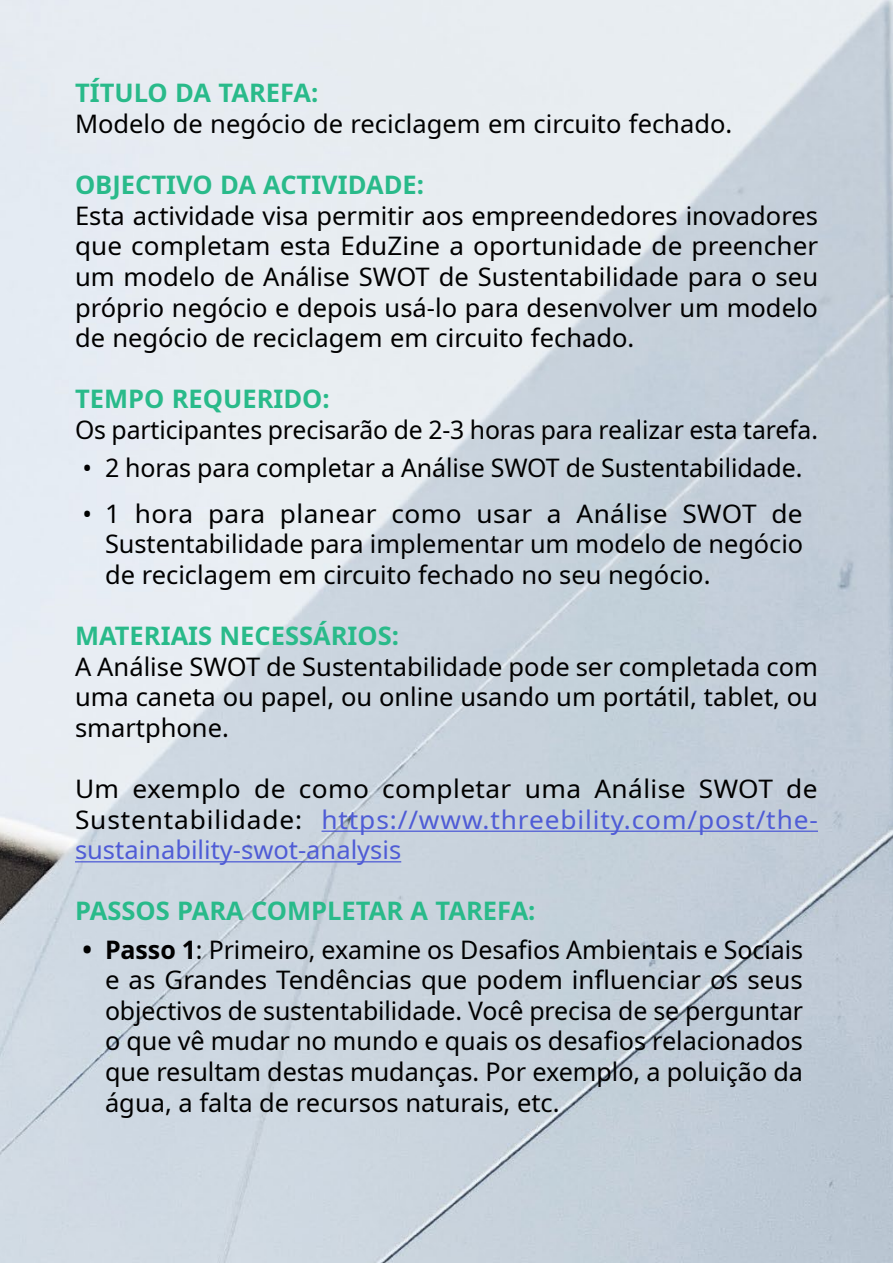
<style>
.page{position:relative;width:893px;height:1263px;background:#fff}
.page>*{position:absolute;margin:0;border:0;box-sizing:border-box;transform-origin:0 0}
.t1{font:25.5px/30.6px "Noto Sans";color:#000;text-align:justify}
.t2{font:25.5px/30.6px "Noto Sans";color:#4f5cd6;text-align:justify}
.t3{font:700 25.5px "Noto Sans";color:#29ba8a}
.s1{color:#000}
.s2{font-weight:700}
</style>
<div class="page">
<img style="left:0;top:0;width:893px;height:1263px">
<hr style="left:322px;top:830px;width:496px;height:2px;background:#4f5cd6">
<hr style="left:75px;top:861px;width:326px;height:1px;background:#4f5cd6">
<p class="t3" style="left:75px;top:75px;width:245px">TÍTULO DA TAREFA:</p>
<p class="t1" style="left:75px;top:109px;width:659px">Modelo de negócio de reciclagem em circuito fechado.</p>
<p class="t3" style="left:75px;top:167px;width:351px">OBJECTIVO DA ACTIVIDADE:</p>
<p class="t1" style="left:75px;top:201px;width:745px">Esta actividade visa permitir aos empreendedores inovadores que completam esta EduZine a oportunidade de preencher um modelo de Análise SWOT de Sustentabilidade para o seu próprio negócio e depois usá-lo para desenvolver um modelo de negócio de reciclagem em circuito fechado.</p>
<p class="t3" style="left:75px;top:381px;width:256px">TEMPO REQUERIDO:</p>
<p class="t1" style="left:75px;top:415px;width:744px">Os participantes precisarão de 2-3 horas para realizar esta tarefa.</p>
<p class="t1" style="left:82px;top:453px;width:721px">• 2 horas para completar a Análise SWOT de Sustentabilidade.</p>
<p class="t1" style="left:105px;top:499px;width:700px;text-indent:-22px">• 1 hora para planear como usar a Análise SWOT de Sustentabilidade para implementar um modelo de negócio de reciclagem em circuito fechado no seu negócio.</p>
<p class="t3" style="left:75px;top:618px;width:326px">MATERIAIS NECESSÁRIOS:</p>
<p class="t1" style="left:75px;top:652px;width:744px">A Análise SWOT de Sustentabilidade pode ser completada com uma caneta ou papel, ou online usando um portátil, tablet, ou smartphone.</p>
<p class="t2" style="left:75px;top:774px;width:744px"><span class="s1">Um exemplo de como completar uma Análise SWOT de Sustentabilidade:</span> https://www.threebility.com/post/the&shy;sustainability-swot-analysis</p>
<p class="t3" style="left:75px;top:893px;width:462px">PASSOS PARA COMPLETAR A TAREFA:</p>
<p class="t1" style="left:105px;top:935px;width:700px;text-indent:-23px"><span class="s2">• Passo 1</span>: Primeiro, examine os Desafios Ambientais e Sociais e as Grandes Tendências que podem influenciar os seus objectivos de sustentabilidade. Você precisa de se perguntar o que vê mudar no mundo e quais os desafios relacionados que resultam destas mudanças. Por exemplo, a poluição da água, a falta de recursos naturais, etc.</p>
</div>
